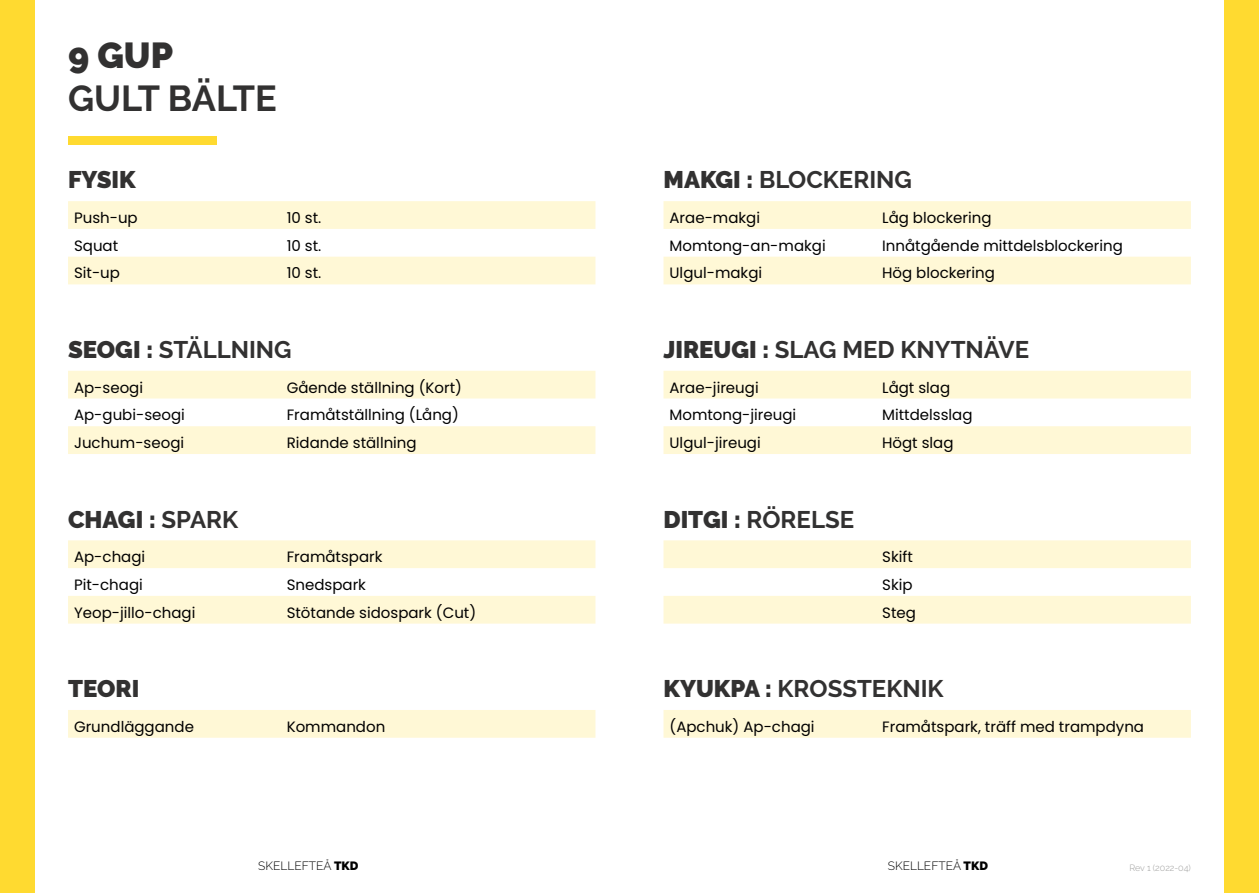
<style>
.page{position:relative;width:1259px;height:893px;background:#fff}
.page>*{position:absolute;margin:0;border:0;box-sizing:border-box;transform-origin:0 0}
.t1{font:700 36px "Raleway";color:#323131}
.t2{font:900 36px "Raleway";color:#323131}
.t3{font:700 24px "Raleway";color:#323131}
.t4{font:900 24px "Raleway";color:#323131}
.t5{font:15px/27.8px "Poppins";color:#000}
.t6{font:300 12px "Raleway";color:#000}
.t7{font:300 9px "Raleway";color:#9d9d9c}
.s1{font-weight:900}
.s2{font-weight:700}
</style>
<div class="page">
<div style="left:0;top:0;width:34px;height:893px;background:#ffda30"></div>
<div style="left:1225px;top:0;width:34px;height:893px;background:#ffda30"></div>
<div style="left:68px;top:136px;width:149px;height:9px;background:#ffda30"></div>
<svg style="left:663px;top:201px;width:528px;height:83px"></svg>
<svg style="left:68px;top:540px;width:527px;height:84px"></svg>
<svg style="left:663px;top:540px;width:528px;height:84px"></svg>
<svg style="left:68px;top:371px;width:527px;height:83px"></svg>
<svg style="left:663px;top:371px;width:528px;height:83px"></svg>
<svg style="left:68px;top:201px;width:527px;height:83px"></svg>
<div style="left:663px;top:710px;width:528px;height:28px;background:#fff8d6"></div>
<div style="left:68px;top:710px;width:527px;height:28px;background:#fff8d6"></div>
<h1 class="t2" style="left:68px;top:34px;width:107px">9 GUP</h1>
<h1 class="t1" style="left:68px;top:78px;width:210px">GULT BÄLTE</h1>
<h2 class="t4" style="left:68px;top:166px;width:69px">FYSIK</h2>
<p class="t5" style="left:74px;top:204px;width:65px">Push-up</p>
<p class="t5" style="left:287px;top:204px;width:36px">10 st.</p>
<p class="t5" style="left:74px;top:232px;width:46px">Squat</p>
<p class="t5" style="left:287px;top:232px;width:36px">10 st.</p>
<p class="t5" style="left:74px;top:259px;width:47px">Sit-up</p>
<p class="t5" style="left:287px;top:259px;width:36px">10 st.</p>
<h2 class="t3" style="left:68px;top:336px;width:225px"><span class="s1">SEOGI :</span> STÄLLNING</h2>
<p class="t5" style="left:74px;top:373px;width:71px">Ap-seogi</p>
<p class="t5" style="left:287px;top:373px;width:177px">Gående ställning (Kort)</p>
<p class="t5" style="left:74px;top:401px;width:112px">Ap-gubi-seogi</p>
<p class="t5" style="left:287px;top:401px;width:174px">Framåtställning (Lång)</p>
<p class="t5" style="left:74px;top:429px;width:112px">Juchum-seogi</p>
<p class="t5" style="left:287px;top:429px;width:131px">Ridande ställning</p>
<h2 class="t4" style="left:68px;top:505px;width:172px">CHAGI : <span class="s2">SPARK</span></h2>
<p class="t5" style="left:74px;top:543px;width:73px">Ap-chagi</p>
<p class="t5" style="left:287px;top:543px;width:97px">Framåtspark</p>
<p class="t5" style="left:74px;top:571px;width:70px">Pit-chagi</p>
<p class="t5" style="left:287px;top:571px;width:81px">Snedspark</p>
<p class="t5" style="left:74px;top:599px;width:123px">Yeop-jillo-chagi</p>
<p class="t5" style="left:287px;top:599px;width:191px">Stötande sidospark (Cut)</p>
<h2 class="t4" style="left:68px;top:675px;width:73px">TEORI</h2>
<p class="t5" style="left:74px;top:713px;width:121px">Grundläggande</p>
<p class="t5" style="left:287px;top:713px;width:100px">Kommandon</p>
<h2 class="t3" style="left:663px;top:166px;width:250px"><span class="s1">MAKGI :</span> BLOCKERING</h2>
<p class="t5" style="left:669px;top:204px;width:92px">Arae-makgi</p>
<p class="t5" style="left:882px;top:204px;width:111px">Låg blockering</p>
<p class="t5" style="left:669px;top:232px;width:158px">Momtong-an-makgi</p>
<p class="t5" style="left:882px;top:232px;width:242px">Innåtgående mittdelsblockering</p>
<p class="t5" style="left:669px;top:259px;width:94px">Ulgul-makgi</p>
<p class="t5" style="left:882px;top:259px;width:114px">Hög blockering</p>
<h2 class="t3" style="left:663px;top:336px;width:367px"><span class="s1">JIREUGI :</span> SLAG MED KNYTNÄVE</h2>
<p class="t5" style="left:669px;top:373px;width:91px">Arae-jireugi</p>
<p class="t5" style="left:882px;top:373px;width:70px">Lågt slag</p>
<p class="t5" style="left:669px;top:401px;width:128px">Momtong-jireugi</p>
<p class="t5" style="left:882px;top:401px;width:92px">Mittdelsslag</p>
<p class="t5" style="left:669px;top:429px;width:93px">Ulgul-jireugi</p>
<p class="t5" style="left:882px;top:429px;width:73px">Högt slag</p>
<h2 class="t3" style="left:663px;top:505px;width:192px"><span class="s1">DITGI :</span> RÖRELSE</h2>
<p class="t5" style="left:882px;top:543px;width:35px">Skift<br>Skip<br>Steg</p>
<h2 class="t3" style="left:663px;top:675px;width:282px"><span class="s1">KYUKPA :</span> KROSSTEKNIK</h2>
<p class="t5" style="left:669px;top:713px;width:147px">(Apchuk) Ap-chagi</p>
<p class="t5" style="left:882px;top:713px;width:263px">Framåtspark, träff med trampdyna</p>
<p class="t6" style="left:258px;top:859px;width:102px">SKELLEFTEÅ <span class="s1">TKD</span></p>
<p class="t6" style="left:888px;top:859px;width:102px">SKELLEFTEÅ <span class="s1">TKD</span></p>
<p class="t7" style="left:1129px;top:862px;width:63px">Rev 1 (2022-04)</p>
</div>
